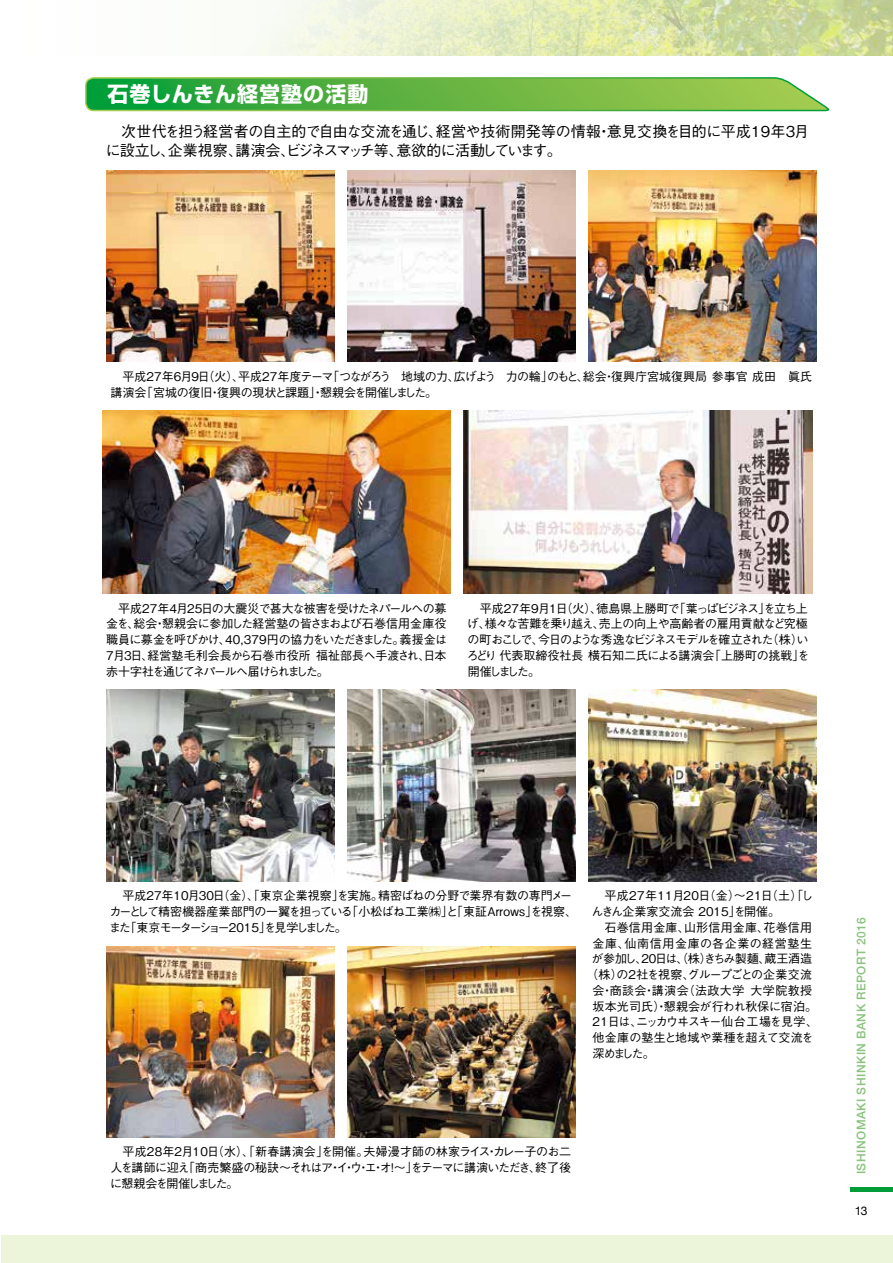
<style>
.page{position:relative;width:893px;height:1263px;background:#fff}
.page>*{position:absolute;margin:0;border:0;box-sizing:border-box;transform-origin:0 0}
.t1{font:700 21px "Shin Go Pro";letter-spacing:.05em;color:#fff}
.t2{font:500 15px/18.8px "Gothic BBB Pro";letter-spacing:-.035em;color:#000}
.t3{font:500 12px/15.8px "Gothic BBB Pro";letter-spacing:-.01em;color:#000}
.t4{font:500 12px "Gothic BBB Pro";letter-spacing:-.075em;color:#000}
.t5{font:500 12px "Helvetica Neue";letter-spacing:.04em;color:#8ac27e}
.t6{font:500 12px "Gothic BBB Pro";letter-spacing:.01em;color:#000}
.t7{font:500 12px "Gothic BBB Pro";letter-spacing:.035em;color:#000}
.t8{font:500 12px "Gothic BBB Pro";letter-spacing:.02em;color:#000}
.t9{font:500 12px "Gothic BBB Pro";letter-spacing:.055em;color:#000}
.t10{font:12px "Helvetica Neue";color:#000}
</style>
<div class="page">
<svg style="left:251px;top:0;width:642px;height:55px;background:#dee7b9"></svg>
<div style="left:1px;top:1235px;width:892px;height:28px;background:#ecf4d9"></div>
<svg style="left:85px;top:77px;width:745px;height:35px;background:#66b84d"></svg>
<img style="left:106px;top:170px;width:228px;height:192px">
<img style="left:106px;top:690px;width:228px;height:191px">
<img style="left:106px;top:946px;width:228px;height:191px">
<img style="left:588px;top:170px;width:228px;height:192px">
<img style="left:588px;top:690px;width:228px;height:191px">
<img style="left:347px;top:170px;width:228px;height:192px">
<img style="left:347px;top:690px;width:228px;height:191px">
<img style="left:347px;top:946px;width:228px;height:191px">
<img style="left:102px;top:411px;width:349px;height:183px">
<img style="left:463px;top:411px;width:349px;height:183px">
<hr style="left:850px;top:1187px;width:43px;height:4px;background:#009d38">
<h1 class="t1" style="left:108px;top:78px;width:262px">石巻しんきん経営塾の活動</h1>
<p class="t2" style="left:106px;top:120px;width:705px;text-indent:16px">次世代を担う経営者の自主的で自由な交流を通じ、経営や技術開発等の情報・意見交換を目的に平成19年3月に設立し、企業視察、講演会、ビジネスマッチ等、意欲的に活動しています。</p>
<p class="t3" style="left:111px;top:367px;width:703px;text-indent:12px">平成27年6月9日（火）、平成27年度テーマ「つながろう　地域の力、広げよう　力の輪」のもと、総会・復興庁宮城復興局 参事官 成田　眞氏講演会「宮城の復旧・復興の現状と課題」・懇親会を開催しました。</p>
<p class="t3" style="left:106px;top:599px;width:342px;text-align:justify;text-indent:12px">平成27年4月25日の大震災で甚大な被害を受けたネパールへの募金を、総会・懇親会に参加した経営塾の皆さまおよび石巻信用金庫役職員に募金を呼びかけ、40,379円の協力をいただきました。義援金は7月3日、経営塾毛利会長から石巻市役所 福祉部長へ手渡され、日本赤十字社を通じてネパールへ届けられました。</p>
<p class="t3" style="left:467px;top:599px;width:344px;text-align:justify;text-indent:13px">平成27年9月1日（火）、徳島県上勝町で「葉っぱビジネス」を立ち上げ、様々な苦難を乗り越え、売上の向上や高齢者の雇用貢献など究極の町おこしで、今日のような秀逸なビジネスモデルを確立された（株）いろどり 代表取締役社長 横石知二氏による講演会「上勝町の挑戦」を開催しました。</p>
<p class="t3" style="left:109px;top:886px;width:470px;text-indent:13px">平成27年10月30日（金）、「東京企業視察」を実施。精密ばねの分野で業界有数の専門メーカーとして精密機器産業部門の一翼を担っている「小松ばね工業㈱」と「東証Arrows」を視察、また「東京モーターショー2015」を見学しました。</p>
<p class="t3" style="left:592px;top:886px;width:223px;text-indent:13px">平成27年11月20日（金）～21日（土）「しんきん企業家交流会 2015」を開催。</p>
<p class="t8" style="left:604px;top:918px;width:209px">石巻信用金庫、山形信用金庫、花巻信用</p>
<p class="t9" style="left:592px;top:933px;width:221px">金庫、仙南信用金庫の各企業の経営塾生</p>
<p class="t3" style="left:592px;top:949px;width:222px">が参加し、20日は、（株）きちみ製麺、蔵王酒造</p>
<p class="t4" style="left:586px;top:965px;width:228px">（株）の2社を視察、グループごとの企業交流</p>
<p class="t7" style="left:592px;top:981px;width:221px">会・商談会・講演会（法政大学 大学院教授</p>
<p class="t6" style="left:592px;top:996px;width:226px">坂本光司氏）・懇親会が行われ秋保に宿泊。</p>
<p class="t4" style="left:592px;top:1012px;width:227px">21日は、ニッカウヰスキー仙台工場を見学、</p>
<p class="t3" style="left:592px;top:1028px;width:223px">他金庫の塾生と地域や業種を超えて交流を</p>
<p class="t3" style="left:592px;top:1044px;width:64px">深めました。</p>
<p class="t3" style="left:110px;top:1142px;width:463px;text-align:justify;text-indent:13px">平成28年2月10日（水）、「新春講演会」を開催。夫婦漫才師の林家ライス・カレー子のお二人を講師に迎え「商売繁盛の秘訣～それはア・イ・ウ・エ・オ！～」をテーマに講演いただき、終了後に懇親会を開催しました。</p>
<p class="t5" style="left:852px;top:1174px;width:258px;rotate:-90deg">ISHINOMAKI SHINKIN BANK REPORT 2016</p>
<p class="t10" style="left:855px;top:1201px;width:14px">13</p>
</div>
